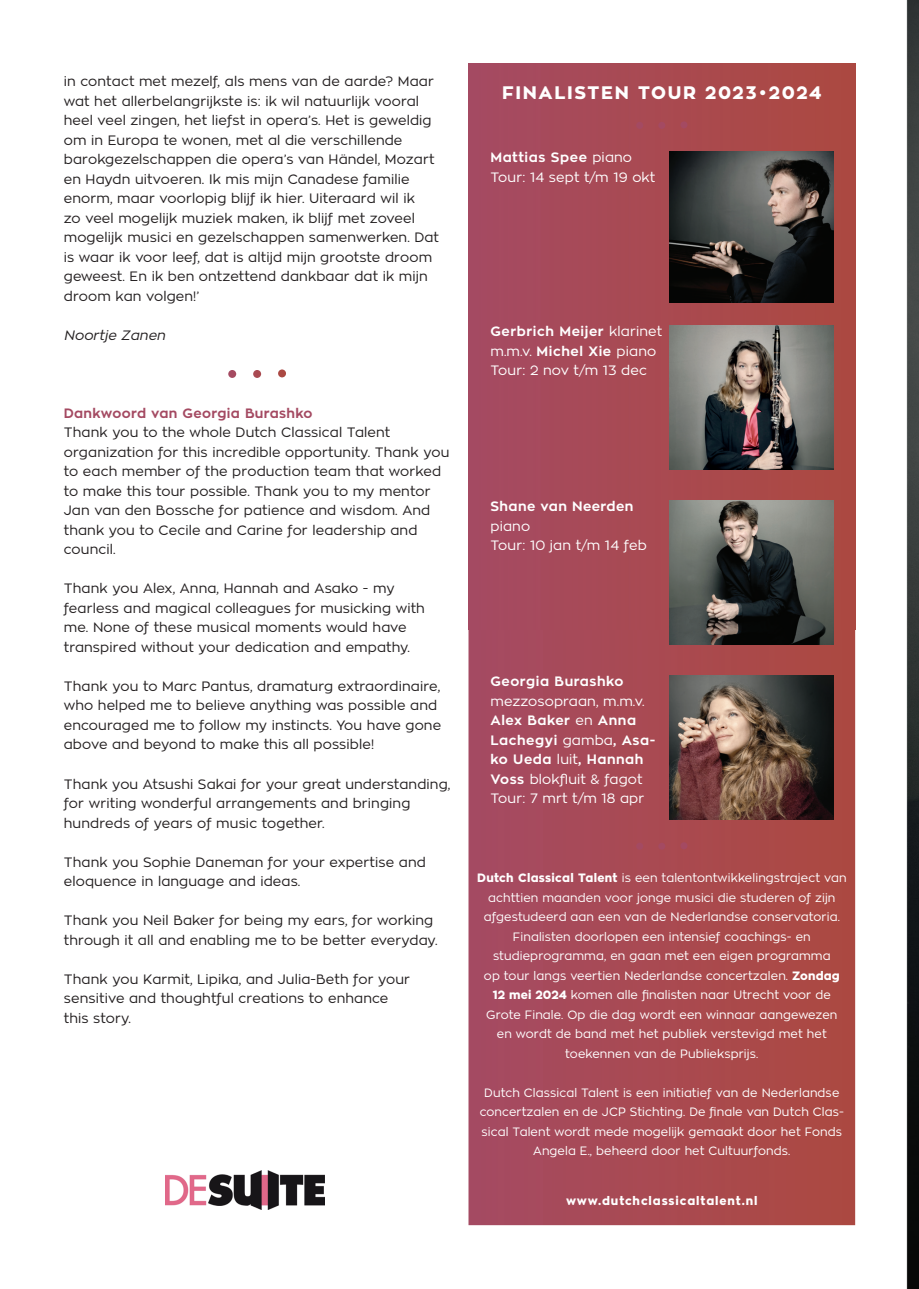
<style>
.page{position:relative;width:919px;height:1289px;background:#fff}
.page>*{position:absolute;margin:0;border:0;box-sizing:border-box;transform-origin:0 0}
.t1{font:800 18px "Zona Pro";letter-spacing:.095em;color:#fff}
.t2{font:13.5px/19.5px "Zona Pro";letter-spacing:.01em;color:#231f20}
.t3{font:13.5px/19.5px "Zona Pro";letter-spacing:.01em;color:#fff}
.t4{font:700 13.5px "Zona Pro";letter-spacing:.03em;color:#fff}
.t5{font:700 13.5px "Zona Pro";letter-spacing:.025em;color:#a44a62}
.t6{font:italic 13.5px "Zona Pro";letter-spacing:.01em;color:#231f20}
.t7{font:12px/19.5px "Zona Pro";letter-spacing:.01em;color:#fff;text-align:center}
.t8{font:800 12px "Zona Pro";letter-spacing:.075em;color:#fff}
.s1{font-weight:700}
.s2{font-weight:800}
</style>
<div class="page">
<svg style="left:906px;top:0;width:12px;height:1288px;background:#585c5b"></svg>
<svg style="left:468px;top:629px;width:387px;height:596px;background:#a84952"></svg>
<img style="left:468px;top:64px;width:387px;height:565px">
<div style="left:636px;top:122px;width:7px;height:7px;background:#a44a62;border-radius:50%"></div>
<div style="left:658px;top:122px;width:7px;height:7px;background:#a44a62;border-radius:50%"></div>
<div style="left:680px;top:121px;width:7px;height:7px;background:#a44a62;border-radius:50%"></div>
<div style="left:636px;top:842px;width:7px;height:7px;background:#a44a62;border-radius:50%"></div>
<div style="left:658px;top:842px;width:7px;height:7px;background:#a44a62;border-radius:50%"></div>
<div style="left:680px;top:842px;width:7px;height:7px;background:#a44a62;border-radius:50%"></div>
<svg style="left:228px;top:369px;width:58px;height:9px"></svg>
<img style="left:166px;top:1170px;width:159px;height:39px">
<img style="left:670px;top:500px;width:163px;height:144px">
<img style="left:669px;top:675px;width:164px;height:145px">
<img style="left:669px;top:325px;width:164px;height:144px">
<img style="left:669px;top:151px;width:164px;height:151px">
<p class="t2" style="left:64px;top:72px;width:377px">in contact met mezelf, als mens van de aarde? Maar wat het allerbelangrijkste is: ik wil natuurlijk vooral heel veel zingen, het liefst in opera’s. Het is geweldig om in Europa te wonen, met al die verschillende barokgezelschappen die opera’s van Händel, Mozart en Haydn uitvoeren. Ik mis mijn Canadese familie enorm, maar voorlopig blijf ik hier. Uiteraard wil ik<br>zo veel mogelijk muziek maken, ik blijf met zoveel mogelijk musici en gezelschappen samenwerken. Dat is waar ik voor leef, dat is altijd mijn grootste droom geweest. En ik ben ontzettend dankbaar dat ik mijn droom kan volgen!’</p>
<p class="t6" style="left:64px;top:326px;width:103px">Noortje Zanen</p>
<p class="t5" style="left:64px;top:404px;width:250px">Dankwoord van Georgia Burashko</p>
<p class="t2" style="left:64px;top:423px;width:387px">Thank you to the whole Dutch Classical Talent organization for this incredible opportunity. Thank you to each member of the production team that worked to make this tour possible. Thank you to my mentor Jan van den Bossche for patience and wisdom. And thank you to Cecile and Carine for leadership and council.</p>
<p class="t2" style="left:64px;top:579px;width:362px">Thank you Alex, Anna, Hannah and Asako - my fearless and magical colleagues for musicking with me. None of these musical moments would have transpired without your dedication and empathy.</p>
<p class="t2" style="left:64px;top:676px;width:379px">Thank you to Marc Pantus, dramaturg extraordinaire, who helped me to believe anything was possible and encouraged me to follow my instincts. You have gone above and beyond to make this all possible!</p>
<p class="t2" style="left:64px;top:773px;width:388px">Thank you Atsushi Sakai for your great understanding, for writing wonderful arrangements and bringing hundreds of years of music together.</p>
<p class="t2" style="left:64px;top:851px;width:363px">Thank you Sophie Daneman for your expertise and eloquence in language and ideas.</p>
<p class="t2" style="left:64px;top:910px;width:375px">Thank you Neil Baker for being my ears, for working through it all and enabling me to be better everyday.</p>
<p class="t2" style="left:64px;top:968px;width:348px">Thank you Karmit, Lipika, and Julia-Beth for your sensitive and thoughtful creations to enhance this story.</p>
<h1 class="t1" style="left:502px;top:81px;width:320px">FINALISTEN TOUR 2023•2024</h1>
<p class="t3" style="left:490px;top:148px;width:166px"><span class="s1">Mattias Spee</span> piano<br>Tour: 14 sept t/m 19 okt</p>
<p class="t3" style="left:490px;top:322px;width:173px"><span class="s1">Gerbrich Meijer</span> klarinet m.m.v. <span class="s1">Michel Xie</span> piano<br>Tour: 2 nov t/m 13 dec</p>
<p class="t4" style="left:490px;top:497px;width:144px">Shane van Neerden</p>
<p class="t3" style="left:490px;top:516px;width:158px">piano<br>Tour: 10 jan t/m 14 feb</p>
<p class="t4" style="left:490px;top:673px;width:134px">Georgia Burashko</p>
<p class="t3" style="left:490px;top:691px;width:166px">mezzosopraan, m.m.v.<br><span class="s1">Alex Baker</span> en <span class="s1">Anna<br>Lachegyi</span> gamba<span class="s1">, Asa&shy;ko Ueda</span> luit<span class="s1">, Hannah<br>Voss</span> blokfluit &amp; fagot<br>Tour: 7 mrt t/m 18 apr</p>
<p class="t7" style="left:477px;top:867px;width:371px"><span class="s2">Dutch Classical Talent</span> is een talentontwikkelingstraject van achttien maanden voor jonge musici die studeren of zijn afgestudeerd aan een van de Nederlandse conservatoria.<br>Finalisten doorlopen een intensief coachings- en studieprogramma, en gaan met een eigen programma<br>op tour langs veertien Nederlandse concertzalen. <span class="s2">Zondag 12 mei 2024</span> komen alle finalisten naar Utrecht voor de Grote Finale. Op die dag wordt een winnaar aangewezen<br>en wordt de band met het publiek verstevigd met het toekennen van de Publieksprijs.</p>
<p class="t7" style="left:479px;top:1082px;width:365px">Dutch Classical Talent is een initiatief van de Nederlandse concertzalen en de JCP Stichting. De finale van Dutch Clas&shy;sical Talent wordt mede mogelijk gemaakt door het Fonds Angela E., beheerd door het Cultuurfonds.</p>
<p class="t8" style="left:566px;top:1192px;width:193px">www.dutchclassicaltalent.nl</p>
</div>
